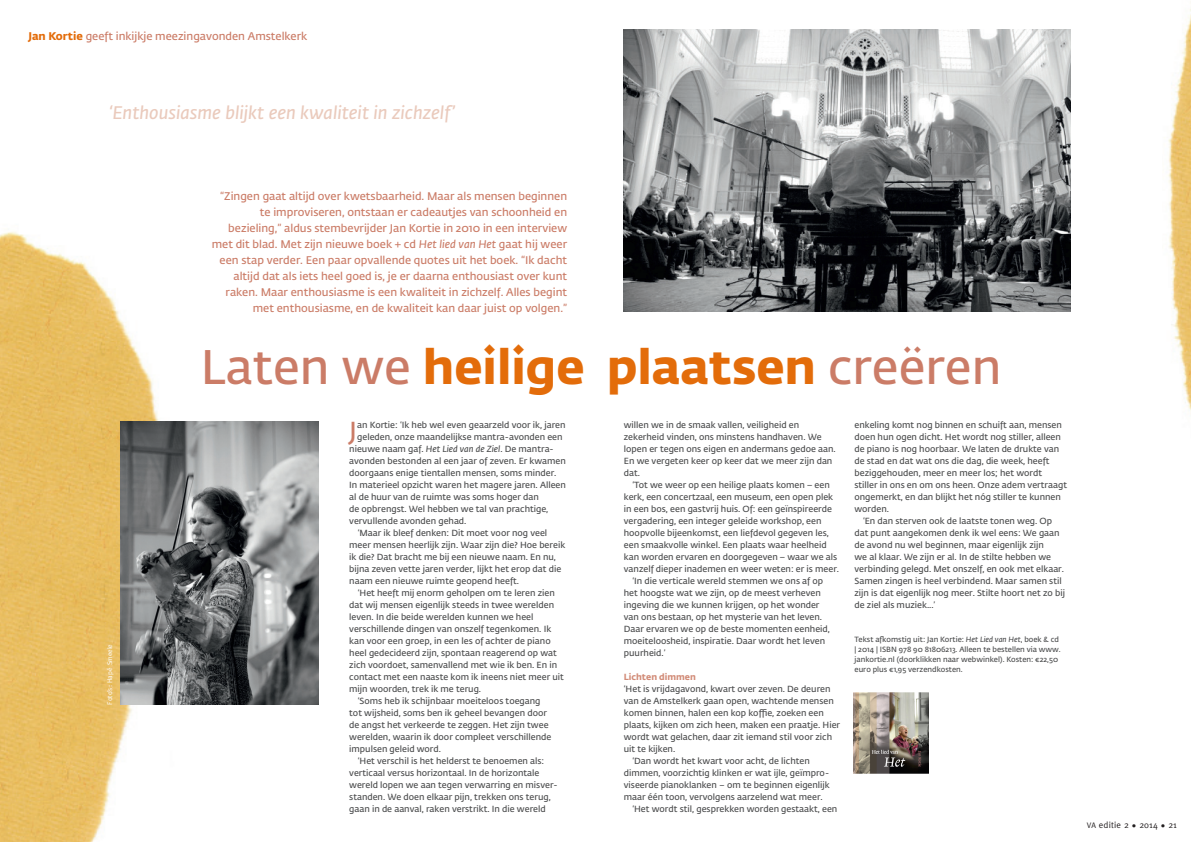
<style>
.page{position:relative;width:1191px;height:842px;background:#fff}
.page>*{position:absolute;margin:0;border:0;box-sizing:border-box;transform-origin:0 0}
.VA_Fedra_-_platte_te{font:700 48px "Fedra Sans Std";color:#e36c0a}
.VA_Fedra_-_platte_te-2{font:600 25.8px "Fedra Sans Std";color:#cb7c67}
.VA_Fedra_-_platte_te-3{font:italic 600 18px "Fedra Sans Std";color:#eacabc}
.VA_Fedra_-_platte_te-4{font:600 11px/16px "Fedra Sans Std";color:#cb7c67;text-align:right}
.t1{font:9px "Meta";letter-spacing:.015em;color:#231f20}
.VA_Fedra_-_platte_te-5{font:600 8.8px/12px "Fedra Sans Std";color:#4b4c4d}
.VA_Fedra_-_platte_te-6{font:700 8.8px "Fedra Sans Std";color:#d28c78}
.VA_Fedra_-_staartreg{font:600 7.5px/10px "Fedra Sans Std";color:#4b4c4d}
.t2{font:7px "Meta";color:#fff}
.s1{font-weight:700;color:#e36c0a}
.s2{font-style:italic}
.s3{font-weight:600;color:#cb7c67}
.s4{font-size:8px}
</style>
<div class="page">
<img style="left:0;top:231px;width:185px;height:611px">
<img style="left:853px;top:693px;width:76px;height:81px">
<img style="left:624px;top:30px;width:447px;height:282px">
<img style="left:120px;top:421px;width:198px;height:283px">
<img style="left:1168px;top:8px;width:23px;height:403px">
<p class="VA_Fedra_-_platte_te-4" style="left:28px;top:28px;width:280px"><span class="s1">Jan Kortie</span> geeft inkijkje meezingavonden Amstelkerk</p>
<p class="VA_Fedra_-_platte_te-3" style="left:109px;top:102px;width:348px">‘Enthousiasme blijkt een kwaliteit in zichzelf’</p>
<p class="t2" style="left:106px;top:704px;width:62px;rotate:-90deg">Foto’s: Hapé Smeele</p>
<p class="VA_Fedra_-_platte_te-4" style="left:212px;top:188px;width:357px">“Zingen gaat altijd over kwetsbaarheid. Maar als mensen beginnen te improviseren, ontstaan er cadeautjes van schoonheid en bezieling,” aldus stembevrijder Jan Kortie in 2010 in een interview met dit blad. Met zijn nieuwe boek + cd <span class="s2">Het lied van Het</span> gaat hij weer een stap verder. Een paar opvallende quotes uit het boek. “Ik dacht altijd dat als iets heel goed is, je er daarna enthousiast over kunt raken. Maar enthousiasme is een kwaliteit in zichzelf. Alles begint met enthousiasme, en de kwaliteit kan daar juist op volgen.”</p>
<p class="VA_Fedra_-_platte_te" style="left:201px;top:336px;width:802px"><span class="s3">Laten we</span> heilige plaatsen <span class="s3">creëren</span></p>
<p class="VA_Fedra_-_platte_te-5" style="left:624px;top:419px;width:213px">willen we in de smaak vallen, veiligheid en zekerheid vinden, ons minstens handhaven. We lopen er tegen ons eigen en andermans gedoe aan.<br>En we vergeten keer op keer dat we meer zijn dan dat.</p>
<p class="VA_Fedra_-_platte_te-5" style="left:624px;top:479px;width:217px;text-indent:9px">‘Tot we weer op een heilige plaats komen − een kerk, een concertzaal, een museum, een open plek in een bos, een gastvrij huis. Of: een geïnspireerde vergadering, een integer geleide workshop, een hoopvolle bijeenkomst, een liefdevol gegeven les, een smaakvolle winkel. Een plaats waar heelheid kan worden ervaren en doorgegeven − waar we als vanzelf dieper inademen en weer weten: er is meer.</p>
<p class="VA_Fedra_-_platte_te-5" style="left:624px;top:575px;width:208px;text-indent:9px">‘In die verticale wereld stemmen we ons af op het hoogste wat we zijn, op de meest verheven ingeving die we kunnen krijgen, op het wonder van ons bestaan, op het mysterie van het leven.<br>Daar ervaren we op de beste momenten eenheid, moeiteloosheid, inspiratie. Daar wordt het leven puurheid.’</p>
<p class="VA_Fedra_-_platte_te-6" style="left:624px;top:671px;width:73px">Lichten dimmen</p>
<p class="VA_Fedra_-_platte_te-5" style="left:624px;top:683px;width:218px">‘Het is vrijdagavond, kwart over zeven. De deuren van de Amstelkerk gaan open, wachtende mensen komen binnen, halen een kop koffie, zoeken een plaats, kijken om zich heen, maken een praatje. Hier wordt wat gelachen, daar zit iemand stil voor zich uit te kijken.</p>
<p class="VA_Fedra_-_platte_te-5" style="left:624px;top:755px;width:207px;text-indent:9px">‘Dan wordt het kwart voor acht, de lichten dimmen, voorzichtig klinken er wat ijle, geïmpro&shy;viseerde pianoklanken – om te beginnen eigenlijk maar één toon, vervolgens aarzelend wat meer.</p>
<p class="VA_Fedra_-_platte_te-5" style="left:632px;top:803px;width:206px">‘Het wordt stil, gesprekken worden gestaakt, een</p>
<p class="VA_Fedra_-_platte_te-2" style="left:349px;top:415px;width:9px">J</p>
<p class="VA_Fedra_-_platte_te-5" style="left:357px;top:419px;width:210px">an Kortie: ‘Ik heb wel even geaarzeld voor ik, jaren</p>
<p class="VA_Fedra_-_platte_te-5" style="left:854px;top:419px;width:214px">enkeling komt nog binnen en schuift aan, mensen doen hun ogen dicht. Het wordt nog stiller, alleen de piano is nog hoorbaar. We laten de drukte van de stad en dat wat ons die dag, die week, heeft beziggehouden, meer en meer los; het wordt stiller in ons en om ons heen. Onze adem vertraagt ongemerkt, en dan blijkt het nóg stiller te kunnen worden.</p>
<p class="VA_Fedra_-_platte_te-5" style="left:854px;top:515px;width:212px;text-indent:9px">‘En dan sterven ook de laatste tonen weg. Op dat punt aangekomen denk ik wel eens: We gaan de avond nu wel beginnen, maar eigenlijk zijn<br>we al klaar. We zijn er al. In de stilte hebben we verbinding gelegd. Met onszelf, en ook met elkaar.<br>Samen zingen is heel verbindend. Maar samen stil zijn is dat eigenlijk nog meer. Stilte hoort net zo bij de ziel als muziek...’</p>
<p class="VA_Fedra_-_staartreg" style="left:854px;top:634px;width:208px">Tekst afkomstig uit: Jan Kortie: <span class="s2">Het Lied van Het</span>, boek &amp; cd | 2014 | ISBN 978 90 81806213. Alleen te bestellen via www. jankortie.nl (doorklikken naar webwinkel). Kosten: €22,50 euro plus €1,95 verzendkosten.</p>
<p class="VA_Fedra_-_platte_te-5" style="left:357px;top:431px;width:207px">geleden, onze maandelijkse mantra-avonden een</p>
<p class="VA_Fedra_-_platte_te-5" style="left:349px;top:443px;width:206px">nieuwe naam gaf. <span class="s2">Het Lied van de Ziel</span>. De mantra-</p>
<p class="VA_Fedra_-_platte_te-5" style="left:349px;top:455px;width:218px">avonden bestonden al een jaar of zeven. Er kwamen</p>
<p class="VA_Fedra_-_platte_te-5" style="left:349px;top:467px;width:209px">doorgaans enige tientallen mensen, soms minder.</p>
<p class="VA_Fedra_-_platte_te-5" style="left:349px;top:479px;width:218px">In materieel opzicht waren het magere jaren. Alleen</p>
<p class="VA_Fedra_-_platte_te-5" style="left:349px;top:491px;width:191px">al de huur van de ruimte was soms hoger dan</p>
<p class="VA_Fedra_-_platte_te-5" style="left:349px;top:503px;width:201px">de opbrengst. Wel hebben we tal van prachtige,</p>
<p class="VA_Fedra_-_platte_te-5" style="left:349px;top:515px;width:119px">vervullende avonden gehad.</p>
<p class="VA_Fedra_-_platte_te-5" style="left:349px;top:527px;width:217px;text-indent:9px">‘Maar ik bleef denken: Dit moet voor nog veel meer mensen heerlijk zijn. Waar zijn die? Hoe bereik ik die? Dat bracht me bij een nieuwe naam. En nu, bijna zeven vette jaren verder, lijkt het erop dat die naam een nieuwe ruimte geopend heeft.</p>
<p class="VA_Fedra_-_platte_te-5" style="left:349px;top:587px;width:216px;text-indent:9px">‘Het heeft mij enorm geholpen om te leren zien dat wij mensen eigenlijk steeds in twee werelden leven. In die beide werelden kunnen we heel verschillende dingen van onszelf tegenkomen. Ik kan voor een groep, in een les of achter de piano heel gedecideerd zijn, spontaan reagerend op wat zich voordoet, samenvallend met wie ik ben. En in contact met een naaste kom ik ineens niet meer uit mijn woorden, trek ik me terug.</p>
<p class="VA_Fedra_-_platte_te-5" style="left:349px;top:695px;width:204px;text-indent:9px">‘Soms heb ik schijnbaar moeiteloos toegang tot wijsheid, soms ben ik geheel bevangen door de angst het verkeerde te zeggen. Het zijn twee werelden, waarin ik door compleet verschillende impulsen geleid word.</p>
<p class="VA_Fedra_-_platte_te-5" style="left:349px;top:755px;width:210px;text-indent:9px">‘Het verschil is het helderst te benoemen als: verticaal versus horizontaal. In de horizontale wereld lopen we aan tegen verwarring en misver&shy;standen. We doen elkaar pijn, trekken ons terug, gaan in de aanval, raken verstrikt. In die wereld</p>
<p class="t1" style="left:1086px;top:820px;width:91px"><span class="s4">VA</span> editie 2 • 2014 • 21</p>
</div>
